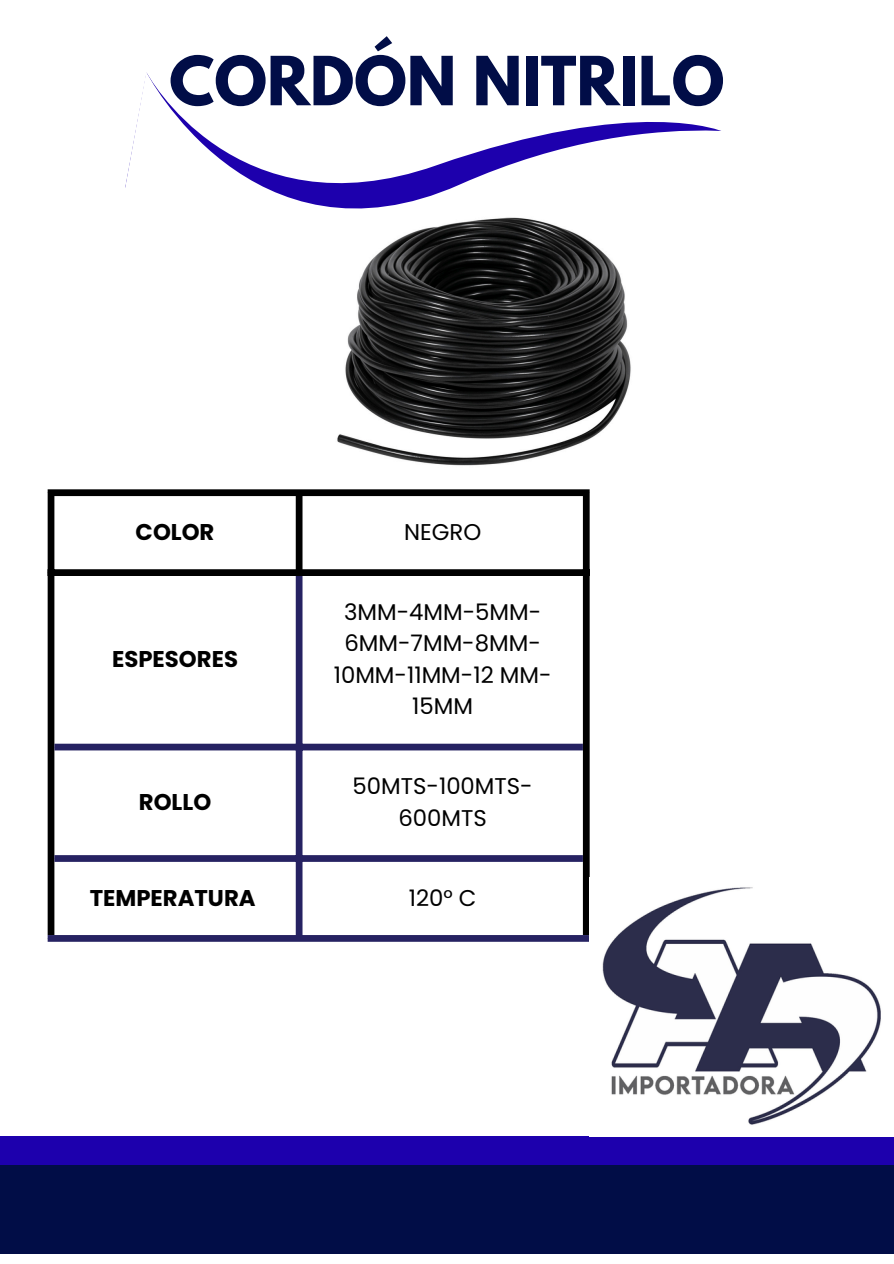
<style>
.page{position:relative;width:894px;height:1264px;background:#fff}
.page>*{position:absolute;margin:0;border:0;box-sizing:border-box;transform-origin:0 0}
.t1{font:700 60px "League Spartan";color:#010d47}
.t2{font:22.8px/31.5px "Poppins";color:#000;text-align:center}
.t3{font:700 22.8px "Poppins";color:#000}
</style>
<div class="page">
<div style="left:0;top:1136px;width:893px;height:72px;background:#1d00ad"></div>
<div style="left:0;top:1165px;width:893px;height:88px;background:#010d47"></div>
<svg style="left:125px;top:72px;width:596px;height:137px"></svg>
<div style="left:48px;top:496px;width:6px;height:439px;background:#000"></div>
<div style="left:296px;top:496px;width:6px;height:73px;background:#000"></div>
<div style="left:582px;top:496px;width:7px;height:439px;background:#000"></div>
<div style="left:48px;top:489px;width:541px;height:7px;background:#000"></div>
<div style="left:48px;top:569px;width:541px;height:7px;background:#000"></div>
<div style="left:296px;top:576px;width:6px;height:359px;background:#262262"></div>
<div style="left:54px;top:743px;width:528px;height:7px;background:#262262"></div>
<div style="left:54px;top:855px;width:528px;height:6px;background:#262262"></div>
<div style="left:48px;top:935px;width:541px;height:6px;background:#262262"></div>
<img style="left:337px;top:217px;width:294px;height:249px">
<img style="left:602px;top:887px;width:279px;height:238px">
<p class="t1" style="left:169px;top:51px;width:556px">CORDÓN NITRILO</p>
<h1 class="t3" style="left:136px;top:516px;width:80px">COLOR</h1>
<p class="t2" style="left:404px;top:516px;width:79px">NEGRO</p>
<p class="t3" style="left:112px;top:643px;width:127px">ESPESORES</p>
<p class="t3" style="left:139px;top:786px;width:74px">ROLLO</p>
<p class="t2" style="left:334px;top:596px;width:219px">3MM-4MM-5MM-<br>6MM-7MM-8MM-<br>10MM-11MM-12 MM-<br>15MM</p>
<p class="t2" style="left:352px;top:770px;width:181px">50MTS-100MTS-<br>600MTS</p>
<p class="t3" style="left:90px;top:881px;width:167px">TEMPERATURA</p>
<p class="t2" style="left:409px;top:882px;width:69px">120° C</p>
</div>
